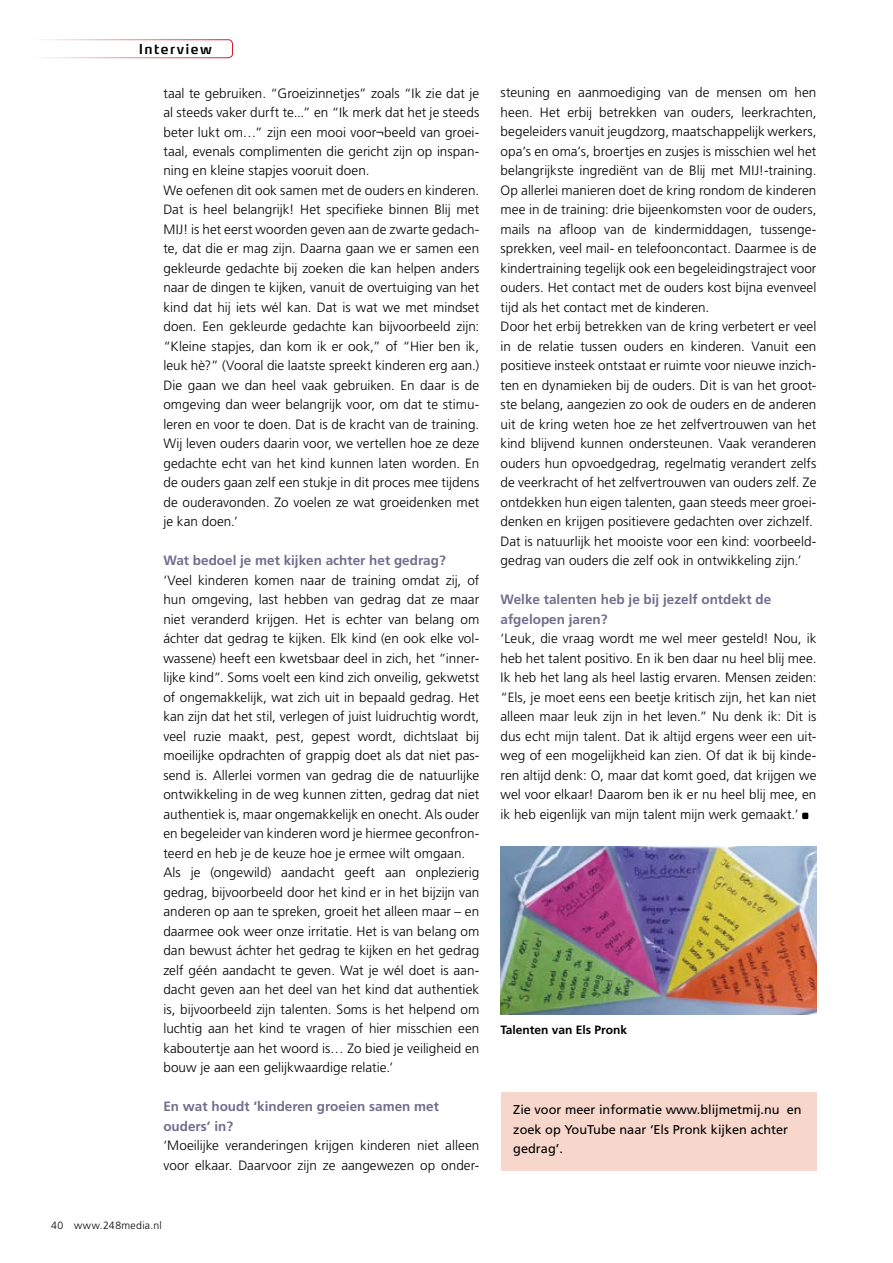
<style>
.page{position:relative;width:893px;height:1263px;background:#fff}
.page>*{position:absolute;margin:0;border:0;box-sizing:border-box;transform-origin:0 0}
.t1{font:300 13.5px/19.5px "Frutiger LT Std";letter-spacing:.005em;color:#000}
.t2{font:700 13.5px/19.5px "Frutiger LT Std";color:#736d8e}
.t3{font:600 13.5px "Max TF";letter-spacing:.105em;color:#000}
.t4{font:12.75px/19.5px "Frutiger LT Std";color:#000}
.t5{font:700 12px "Frutiger LT Std";color:#000}
.t6{font:300 10.5px "Frutiger LT Std";letter-spacing:.03em;color:#000}
</style>
<div class="page">
<div style="left:30px;top:39px;width:203px;height:19px;border:1px solid #d1171f;border-radius:4px"></div>
<svg style="left:802px;top:813px;width:6px;height:6px"></svg>
<div style="left:501px;top:1092px;width:315px;height:78px;background:#f7d7cc"></div>
<img style="left:501px;top:847px;width:315px;height:167px">
<p class="t3" style="left:139px;top:40px;width:75px">Interview</p>
<p class="t1" style="left:163px;top:83px;width:317px">taal te gebruiken. “Groeizinnetjes” zoals “Ik zie dat je al steeds vaker durft te...” en “Ik merk dat het je steeds beter lukt om…” zijn een mooi voor¬beeld van groei&shy;taal, evenals complimenten die gericht zijn op inspan&shy;ning en kleine stapjes vooruit doen.<br>We oefenen dit ook samen met de ouders en kinderen.<br>Dat is heel belangrijk! Het specifieke binnen Blij met MIJ! is het eerst woorden geven aan de zwarte gedach&shy;te, dat die er mag zijn. Daarna gaan we er samen een gekleurde gedachte bij zoeken die kan helpen anders naar de dingen te kijken, vanuit de overtuiging van het kind dat hij iets wél kan. Dat is wat we met mindset doen. Een gekleurde gedachte kan bijvoorbeeld zijn: “Kleine stapjes, dan kom ik er ook,” of “Hier ben ik, leuk hè?” (Vooral die laatste spreekt kinderen erg aan.)<br>Die gaan we dan heel vaak gebruiken. En daar is de omgeving dan weer belangrijk voor, om dat te stimu&shy;leren en voor te doen. Dat is de kracht van de training.<br>Wij leven ouders daarin voor, we vertellen hoe ze deze gedachte echt van het kind kunnen laten worden. En de ouders gaan zelf een stukje in dit proces mee tijdens de ouderavonden. Zo voelen ze wat groeidenken met je kan doen.’</p>
<p class="t2" style="left:163px;top:551px;width:284px">Wat bedoel je met kijken achter het gedrag?</p>
<p class="t1" style="left:163px;top:571px;width:317px">‘Veel kinderen komen naar de training omdat zij, of hun omgeving, last hebben van gedrag dat ze maar niet veranderd krijgen. Het is echter van belang om áchter dat gedrag te kijken. Elk kind (en ook elke vol&shy;wassene) heeft een kwetsbaar deel in zich, het “inner&shy;lijke kind”. Soms voelt een kind zich onveilig, gekwetst of ongemakkelijk, wat zich uit in bepaald gedrag. Het kan zijn dat het stil, verlegen of juist luidruchtig wordt, veel ruzie maakt, pest, gepest wordt, dichtslaat bij moeilijke opdrachten of grappig doet als dat niet pas&shy;send is. Allerlei vormen van gedrag die de natuurlijke ontwikkeling in de weg kunnen zitten, gedrag dat niet authentiek is, maar ongemakkelijk en onecht. Als ouder en begeleider van kinderen word je hiermee geconfron&shy;teerd en heb je de keuze hoe je ermee wilt omgaan.<br>Als je (ongewild) aandacht geeft aan onplezierig gedrag, bijvoorbeeld door het kind er in het bijzijn van anderen op aan te spreken, groeit het alleen maar – en daarmee ook weer onze irritatie. Het is van belang om dan bewust áchter het gedrag te kijken en het gedrag zelf géén aandacht te geven. Wat je wél doet is aan&shy;dacht geven aan het deel van het kind dat authentiek is, bijvoorbeeld zijn talenten. Soms is het helpend om luchtig aan het kind te vragen of hier misschien een kaboutertje aan het woord is… Zo bied je veiligheid en bouw je aan een gelijkwaardige relatie.’</p>
<p class="t2" style="left:163px;top:1097px;width:277px">En wat houdt ‘kinderen groeien samen met ouders’ in?</p>
<p class="t1" style="left:163px;top:1136px;width:317px">‘Moeilijke veranderingen krijgen kinderen niet alleen voor elkaar. Daarvoor zijn ze aangewezen op onder-</p>
<p class="t6" style="left:51px;top:1219px;width:112px">40 www.248media.nl</p>
<p class="t1" style="left:501px;top:83px;width:317px">steuning en aanmoediging van de mensen om hen heen. Het erbij betrekken van ouders, leerkrachten, begeleiders vanuit jeugdzorg, maatschappelijk werkers, opa’s en oma’s, broertjes en zusjes is misschien wel het belangrijkste ingrediënt van de Blij met MIJ!-training.<br>Op allerlei manieren doet de kring rondom de kinderen mee in de training: drie bijeenkomsten voor de ouders, mails na afloop van de kindermiddagen, tussenge&shy;sprekken, veel mail- en telefooncontact. Daarmee is de kindertraining tegelijk ook een begeleidingstraject voor ouders. Het contact met de ouders kost bijna evenveel tijd als het contact met de kinderen.<br>Door het erbij betrekken van de kring verbetert er veel in de relatie tussen ouders en kinderen. Vanuit een positieve insteek ontstaat er ruimte voor nieuwe inzich&shy;ten en dynamieken bij de ouders. Dit is van het groot&shy;ste belang, aangezien zo ook de ouders en de anderen uit de kring weten hoe ze het zelfvertrouwen van het kind blijvend kunnen ondersteunen. Vaak veranderen ouders hun opvoedgedrag, regelmatig verandert zelfs de veerkracht of het zelfvertrouwen van ouders zelf. Ze ontdekken hun eigen talenten, gaan steeds meer groei&shy;denken en krijgen positievere gedachten over zichzelf.<br>Dat is natuurlijk het mooiste voor een kind: voorbeeld&shy;gedrag van ouders die zelf ook in ontwikkeling zijn.’</p>
<p class="t2" style="left:501px;top:590px;width:272px">Welke talenten heb je bij jezelf ontdekt de afgelopen jaren?</p>
<p class="t1" style="left:501px;top:629px;width:317px;text-align:justify">‘Leuk, die vraag wordt me wel meer gesteld! Nou, ik heb het talent positivo. En ik ben daar nu heel blij mee.<br>Ik heb het lang als heel lastig ervaren. Mensen zeiden: “Els, je moet eens een beetje kritisch zijn, het kan niet alleen maar leuk zijn in het leven.” Nu denk ik: Dit is dus echt mijn talent. Dat ik altijd ergens weer een uit&shy;weg of een mogelijkheid kan zien. Of dat ik bij kinde&shy;ren altijd denk: O, maar dat komt goed, dat krijgen we wel voor elkaar! Daarom ben ik er nu heel blij mee, en ik heb eigenlijk van mijn talent mijn werk gemaakt.’</p>
<p class="t5" style="left:501px;top:1022px;width:128px">Talenten van Els Pronk</p>
<p class="t4" style="left:513px;top:1100px;width:290px">Zie voor meer informatie www.blijmetmij.nu en zoek op YouTube naar ‘Els Pronk kijken achter gedrag’.</p>
</div>
